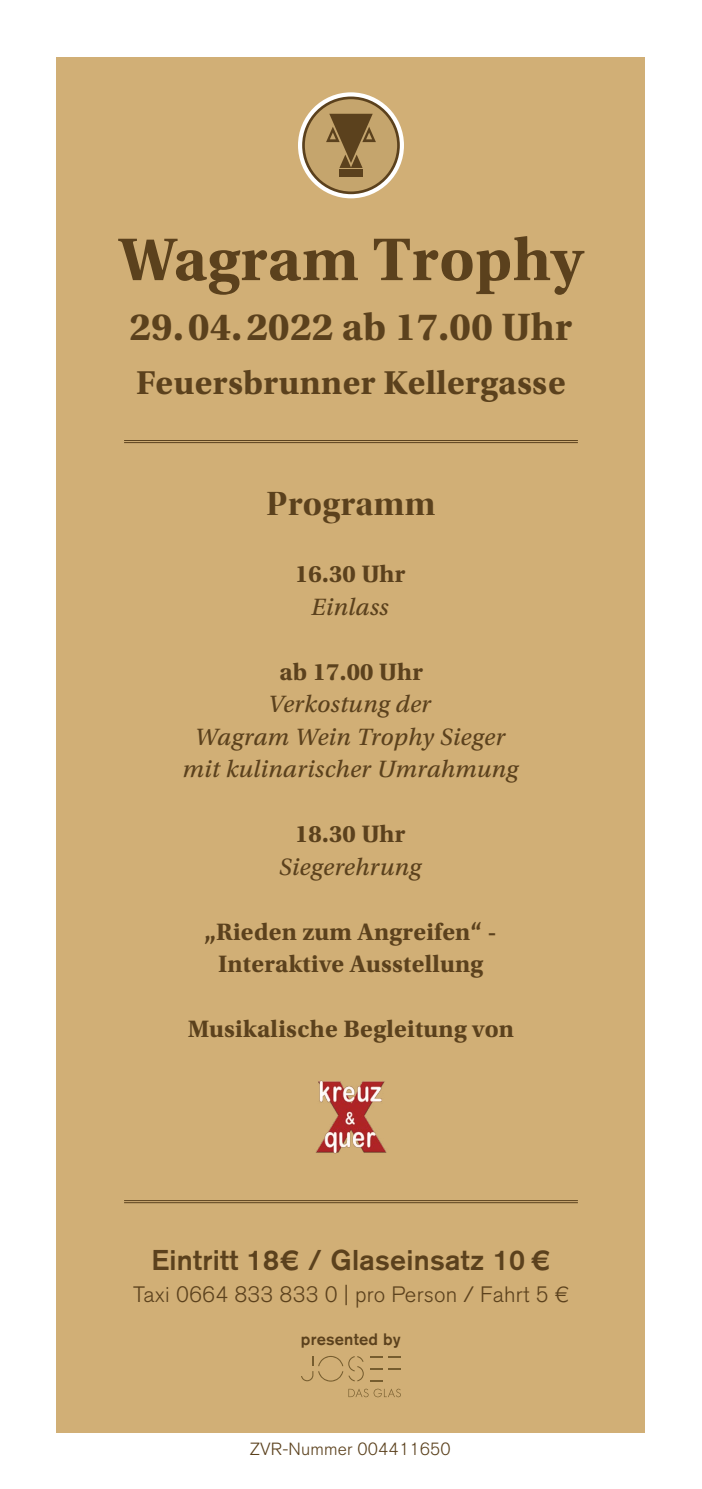
<style>
.page{position:relative;width:702px;height:1489px;background:#fff}
.page>*{position:absolute;margin:0;border:0;box-sizing:border-box;transform-origin:0 0}
.t1{font:700 63.25px "Utopia Std";letter-spacing:.01em;color:#5b411d}
.t2{font:700 40.25px "Utopia Std";letter-spacing:.01em;color:#5b411d}
.t3{font:35px "Utopia Std Bold Disp";letter-spacing:.01em;color:#5b411d}
.t4{font:700 34.75px "Utopia Std";letter-spacing:.01em;color:#5b411d}
.t5{font:500 28.5px "Akzidenz Grotesk BQ";letter-spacing:.01em;color:#5b411d}
.t6{font:700 25px/32.5px "Utopia Std";letter-spacing:.01em;color:#5b411d;text-align:center}
.t7{font:25px/32.5px "Utopia Std Capt It";letter-spacing:.01em;color:#5b411d;text-align:center}
.t8{font:300 22px "Akzidenz Grotesk BQ";letter-spacing:.01em;color:#5b411d}
.t9{font:300 17.5px "Akzidenz Grotesk BQ";letter-spacing:.01em;color:#5b411d}
.t10{font:500 16.5px "Akzidenz Grotesk BQ";letter-spacing:.01em;color:#5b411d}
</style>
<div class="page">
<div style="left:57px;top:57px;width:588px;height:1374px;background:#d1af76"></div>
<svg style="left:348px;top:1388px;width:53px;height:8px"></svg>
<svg style="left:370px;top:1356px;width:12px;height:1px"></svg>
<svg style="left:388px;top:1356px;width:13px;height:1px"></svg>
<svg style="left:301px;top:1356px;width:63px;height:25px"></svg>
<img style="left:316px;top:1080px;width:71px;height:74px">
<hr style="left:124px;top:440px;width:454px;height:1px;background:#5b411d">
<hr style="left:124px;top:442px;width:454px;height:1px;background:#5b411d">
<svg style="left:298px;top:92px;width:106px;height:106px;fill:#fff"></svg>
<div style="left:303px;top:98px;width:95px;height:95px;background:#c5a56d;border-radius:50%"></div>
<div style="left:302px;top:96px;width:98px;height:98px;border:3px solid #5b411d;border-radius:50%"></div>
<div style="left:339px;top:170px;width:24px;height:7px;background:#5b411d"></div>
<svg style="left:326px;top:114px;width:50px;height:54px"></svg>
<hr style="left:124px;top:1200px;width:454px;height:1px;background:#5b411d">
<hr style="left:124px;top:1202px;width:454px;height:1px;background:#5b411d">
<h1 class="t1" style="left:119px;top:223px;width:465px">Wagram Trophy</h1>
<h2 class="t2" style="left:129px;top:304px;width:444px">29.04.2022 ab 17.00 Uhr</h2>
<h3 class="t4" style="left:136px;top:362px;width:431px">Feuersbrunner Kellergasse</h3>
<h3 class="t3" style="left:266px;top:484px;width:170px">Programm</h3>
<p class="t6" style="left:295px;top:558px;width:112px">16.30 Uhr</p>
<p class="t7" style="left:311px;top:590px;width:79px">Einlass</p>
<p class="t6" style="left:279px;top:655px;width:145px">ab 17.00 Uhr</p>
<p class="t7" style="left:182px;top:688px;width:337px">Verkostung der<br>Wagram Wein Trophy Sieger mit kulinarischer Umrahmung</p>
<p class="t6" style="left:295px;top:818px;width:112px">18.30 Uhr</p>
<p class="t7" style="left:279px;top:850px;width:144px">Siegerehrung</p>
<p class="t6" style="left:204px;top:915px;width:293px">„Rieden zum Angreifen“ -<br>Interaktive Ausstellung</p>
<p class="t6" style="left:188px;top:1013px;width:328px">Musikalische Begleitung von</p>
<p class="t5" style="left:151px;top:1242px;width:400px">Eintritt 18€ / Glaseinsatz 10 €</p>
<p class="t8" style="left:133px;top:1282px;width:437px">Taxi 0664 833 833 0 | pro Person / Fahrt 5 €</p>
<p class="t10" style="left:301px;top:1329px;width:101px">presented by</p>
<p class="t9" style="left:250px;top:1438px;width:202px">ZVR-Nummer 004411650</p>
</div>
